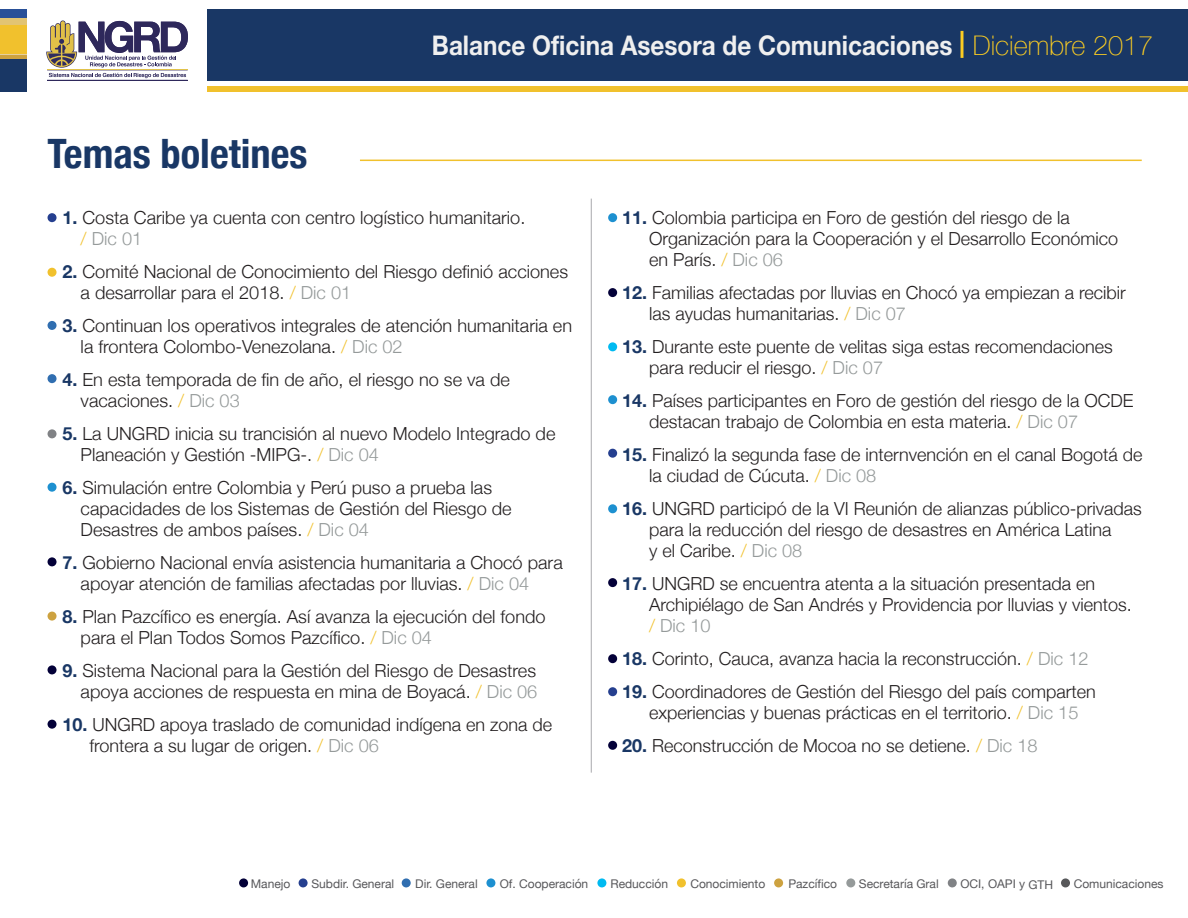
<style>
.page{position:relative;width:1188px;height:918px;background:#fff}
.page>*{position:absolute;margin:0;border:0;box-sizing:border-box;transform-origin:0 0}
.t1{font:700 condensed 40.5px "Helvetica Neue";color:#193765}
.t2{font:700 27px "Helvetica Neue";color:#efefef;scale:.9 1}
.t3{font:300 18px/21px "Helvetica Neue";color:#231f20}
.t4{font:12px "Helvetica Neue";letter-spacing:-.005em;color:#57575a}
.s1{color:#fdce22}
.s2{font-weight:100;color:#fdce22}
.s3{font-weight:700;color:#193765}
.s4{color:#f1c12d}
.s5{color:#959a9a}
</style>
<div class="page">
<hr style="left:360px;top:160px;width:782px;height:1px;background:#f1c12d">
<hr style="left:591px;top:199px;width:1px;height:574px;background:#a8a9ad">
<div style="left:47px;top:213px;width:10px;height:9px;background:#253f8f;border-radius:50%"></div>
<div style="left:47px;top:268px;width:10px;height:9px;background:#f1c12d;border-radius:50%"></div>
<div style="left:47px;top:321px;width:10px;height:9px;background:#306eb0;border-radius:50%"></div>
<div style="left:47px;top:374px;width:10px;height:9px;background:#306eb0;border-radius:50%"></div>
<svg style="left:47px;top:429px;width:10px;height:10px"></svg>
<div style="left:47px;top:483px;width:10px;height:9px;background:#1d90d0;border-radius:50%"></div>
<svg style="left:47px;top:557px;width:10px;height:10px"></svg>
<svg style="left:47px;top:611px;width:10px;height:10px"></svg>
<svg style="left:47px;top:665px;width:10px;height:10px"></svg>
<div style="left:47px;top:720px;width:10px;height:9px;background:#030038;border-radius:50%"></div>
<div style="left:608px;top:213px;width:9px;height:9px;background:#1d90d0;border-radius:50%"></div>
<div style="left:608px;top:288px;width:9px;height:9px;background:#030038;border-radius:50%"></div>
<div style="left:608px;top:342px;width:9px;height:9px;background:#00baf1;border-radius:50%"></div>
<div style="left:608px;top:395px;width:9px;height:9px;background:#1d90d0;border-radius:50%"></div>
<div style="left:608px;top:449px;width:9px;height:9px;background:#253f8f;border-radius:50%"></div>
<div style="left:608px;top:504px;width:9px;height:9px;background:#1d90d0;border-radius:50%"></div>
<div style="left:608px;top:578px;width:9px;height:9px;background:#030038;border-radius:50%"></div>
<div style="left:608px;top:687px;width:9px;height:9px;background:#253f8f;border-radius:50%"></div>
<div style="left:608px;top:654px;width:9px;height:9px;background:#030038;border-radius:50%"></div>
<div style="left:608px;top:741px;width:9px;height:9px;background:#030038;border-radius:50%"></div>
<div style="left:0;top:18px;width:27px;height:9px;background:#e2c472"></div>
<svg style="left:0;top:54px;width:27px;height:6px"></svg>
<div style="left:0;top:9px;width:27px;height:9px;background:#295098"></div>
<div style="left:0;top:25px;width:27px;height:29px;background:#f1c12d"></div>
<div style="left:0;top:60px;width:27px;height:32px;background:#193765"></div>
<div style="left:207px;top:9px;width:981px;height:72px;background:#193765"></div>
<div style="left:208px;top:87px;width:980px;height:5px;background:#f1c12d"></div>
<hr style="left:47px;top:80px;width:141px;height:1px;background:#2e285b">
<svg style="left:46px;top:20px;width:142px;height:58px"></svg>
<svg style="left:298px;top:878px;width:10px;height:10px"></svg>
<svg style="left:486px;top:878px;width:10px;height:10px"></svg>
<svg style="left:597px;top:878px;width:10px;height:10px"></svg>
<div style="left:239px;top:878px;width:9px;height:10px;background:#030038;border-radius:50%"></div>
<div style="left:677px;top:878px;width:9px;height:10px;background:#f1c12d;border-radius:50%"></div>
<div style="left:774px;top:878px;width:9px;height:10px;background:#cda240;border-radius:50%"></div>
<div style="left:846px;top:878px;width:9px;height:10px;background:#959a9a;border-radius:50%"></div>
<div style="left:948px;top:878px;width:9px;height:10px;background:#808285;border-radius:50%"></div>
<div style="left:1061px;top:878px;width:9px;height:10px;background:#57585a;border-radius:50%"></div>
<div style="left:402px;top:878px;width:9px;height:10px;background:#306eb0;border-radius:50%"></div>
<h1 class="t1" style="left:48px;top:120px;width:261px">Temas boletines</h1>
<h2 class="t2" style="left:432px;top:25px;width:803px">Balance Oficina Asesora de Comunicaciones <span class="s1">|</span> <span class="s2">Diciembre 2017</span></h2>
<p class="t3" style="left:81px;top:205px;width:446px;text-indent:-18px"><span class="s3">1.</span> Costa Caribe ya cuenta con centro logístico humanitario. <span class="s4">/</span> <span class="s5">Dic 01</span></p>
<p class="t3" style="left:81px;top:259px;width:489px;text-indent:-18px"><span class="s3">2.</span> Comité Nacional de Conocimiento del Riesgo definió acciones a desarrollar para el 2018. <span class="s4">/</span> <span class="s5">Dic 01</span></p>
<p class="t3" style="left:81px;top:313px;width:493px;text-indent:-18px"><span class="s3">3.</span> Continuan los operativos integrales de atención humanitaria en la frontera Colombo-Venezolana. <span class="s4">/</span> <span class="s5">Dic 02</span></p>
<p class="t3" style="left:81px;top:367px;width:431px;text-indent:-18px"><span class="s3">4.</span> En esta temporada de fin de año, el riesgo no se va de vacaciones. <span class="s4">/</span> <span class="s5">Dic 03</span></p>
<p class="t3" style="left:81px;top:421px;width:476px;text-indent:-18px"><span class="s3">5.</span> La UNGRD inicia su trancisión al nuevo Modelo Integrado de<br>Planeación y Gestión -MIPG-. <span class="s4">/</span> <span class="s5">Dic 04</span></p>
<p class="t3" style="left:81px;top:475px;width:433px;text-indent:-18px"><span class="s3">6.</span> Simulación entre Colombia y Perú puso a prueba las capacidades de los Sistemas de Gestión del Riesgo de<br>Desastres de ambos países. <span class="s4">/</span> <span class="s5">Dic 04</span></p>
<p class="t3" style="left:81px;top:550px;width:484px;text-indent:-18px"><span class="s3">7.</span> Gobierno Nacional envía asistencia humanitaria a Chocó para apoyar atención de familias afectadas por lluvias. <span class="s4">/</span> <span class="s5">Dic 04</span></p>
<p class="t3" style="left:81px;top:604px;width:466px;text-indent:-18px"><span class="s3">8.</span> Plan Pazcífico es energía. Así avanza la ejecución del fondo para el Plan Todos Somos Pazcífico. <span class="s4">/</span> <span class="s5">Dic 04</span></p>
<p class="t3" style="left:62px;top:658px;width:476px;text-align:right"><span class="s3">9.</span> Sistema Nacional para la Gestión del Riesgo de Desastres apoya acciones de respuesta en mina de Boyacá. <span class="s4">/</span> <span class="s5">Dic 06</span></p>
<p class="t3" style="left:89px;top:712px;width:464px;text-indent:-27px"><span class="s3">10.</span> UNGRD apoya traslado de comunidad indígena en zona de frontera a su lugar de origen. <span class="s4">/</span> <span class="s5">Dic 06</span></p>
<p class="t3" style="left:649px;top:205px;width:471px;text-indent:-27px"><span class="s3">11.</span> Colombia participa en Foro de gestión del riesgo de la<br>Organización para la Cooperación y el Desarrollo Económico en París. <span class="s4">/</span> <span class="s5">Dic 06</span></p>
<p class="t3" style="left:649px;top:280px;width:478px;text-indent:-27px"><span class="s3">12.</span> Familias afectadas por lluvias en Chocó ya empiezan a recibir las ayudas humanitarias. <span class="s4">/</span> <span class="s5">Dic 07</span></p>
<p class="t3" style="left:649px;top:334px;width:465px;text-indent:-27px"><span class="s3">13.</span> Durante este puente de velitas siga estas recomendaciones para reducir el riesgo. <span class="s4">/</span> <span class="s5">Dic 07</span></p>
<p class="t3" style="left:649px;top:388px;width:486px;text-indent:-27px"><span class="s3">14.</span> Países participantes en Foro de gestión del riesgo de la OCDE destacan trabajo de Colombia en esta materia. <span class="s4">/</span> <span class="s5">Dic 07</span></p>
<p class="t3" style="left:649px;top:442px;width:495px;text-indent:-27px"><span class="s3">15.</span> Finalizó la segunda fase de internvención en el canal Bogotá de la ciudad de Cúcuta. <span class="s4">/</span> <span class="s5">Dic 08</span></p>
<p class="t3" style="left:649px;top:496px;width:494px;text-indent:-27px"><span class="s3">16.</span> UNGRD participó de la VI Reunión de alianzas público-privadas para la reducción del riesgo de desastres en América Latina<br>y el Caribe. <span class="s4">/</span> <span class="s5">Dic 08</span></p>
<p class="t3" style="left:649px;top:571px;width:484px;text-indent:-27px"><span class="s3">17.</span> UNGRD se encuentra atenta a la situación presentada en<br>Archipiélago de San Andrés y Providencia por lluvias y vientos. <span class="s4">/</span> <span class="s5">Dic 10</span></p>
<p class="t3" style="left:622px;top:646px;width:468px"><span class="s3">18.</span> Corinto, Cauca, avanza hacia la reconstrucción. <span class="s4">/</span> <span class="s5">Dic 12</span></p>
<p class="t3" style="left:622px;top:679px;width:475px;text-align:center"><span class="s3">19.</span> Coordinadores de Gestión del Riesgo del país comparten experiencias y buenas prácticas en el territorio. <span class="s4">/</span> <span class="s5">Dic 15</span></p>
<p class="t3" style="left:622px;top:733px;width:417px"><span class="s3">20.</span> Reconstrucción de Mocoa no se detiene. <span class="s4">/</span> <span class="s5">Dic 18</span></p>
<p class="t4" style="left:251px;top:875px;width:41px">Manejo</p>
<p class="t4" style="left:311px;top:875px;width:84px">Subdir. General</p>
<p class="t4" style="left:415px;top:875px;width:64px">Dir. General</p>
<p class="t4" style="left:500px;top:875px;width:90px">Of. Cooperación</p>
<p class="t4" style="left:611px;top:875px;width:59px">Reducción</p>
<p class="t4" style="left:690px;top:875px;width:76px">Conocimiento</p>
<p class="t4" style="left:788px;top:875px;width:50px">Pazcífico</p>
<p class="t4" style="left:859px;top:875px;width:81px">Secretaría Gral</p>
<p class="t4" style="left:960px;top:875px;width:94px">OCI, OAPI y GTH</p>
<p class="t4" style="left:1074px;top:875px;width:91px">Comunicaciones</p>
</div>
